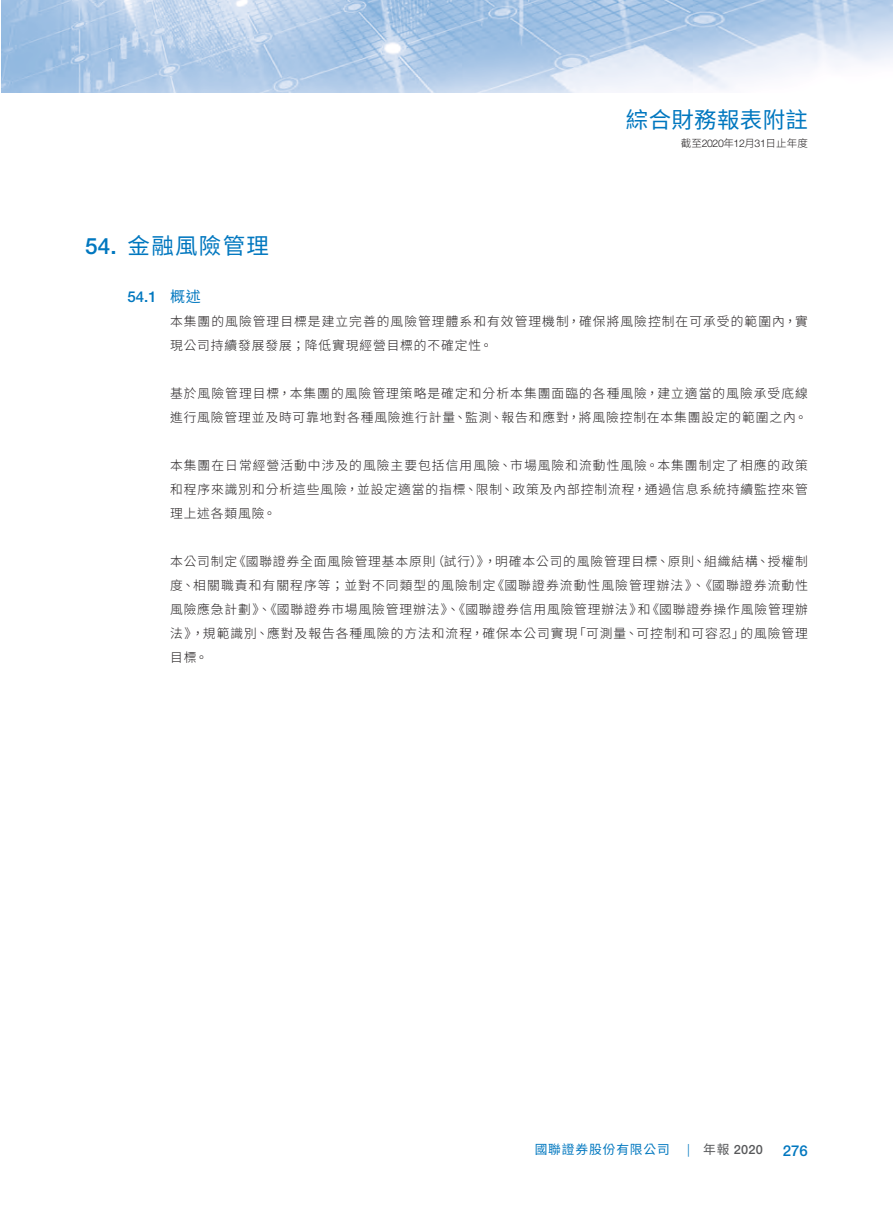
<style>
.page{position:relative;width:893px;height:1212px;background:#fff}
.page>*{position:absolute;margin:0;border:0;box-sizing:border-box;transform-origin:0 0}
.Heading_1{font:22.5px "Source Han Sans TC";letter-spacing:.015em;color:#0077bf}
.Heading_2{font:500 15px "Helvetica Neue LT Std";color:#0077bf}
.Body_Text{font:300 12.75px/24px "Source Han Sans TC";letter-spacing:.075em;color:#231f20}
.t1{font:12.75px "Source Han Sans TC";letter-spacing:.065em;color:#0077bf}
.t2{font:500 12.75px "Helvetica Neue LT Std";color:#57585a}
.t3{font:300 10.5px "Source Han Sans TC";letter-spacing:.015em;color:#231f20}
.s1{font-family:"Helvetica Neue LT Std"}
.s2{font-family:"Helvetica Neue LT Std";font-weight:500}
.s3{font-family:"Source Han Sans TC";font-weight:400}
.s4{font-weight:300;color:#0077bf}
</style>
<div class="page">
<img style="left:1px;top:0;width:892px;height:93px">
<h1 class="Heading_1" style="left:626px;top:107px;width:184px">綜合財務報表附註</h1>
<p class="t3" style="left:681px;top:137px;width:128px">截至<span class="s1">2020</span>年<span class="s1">12</span>月<span class="s1">31</span>日止年度</p>
<p class="Heading_1" style="left:85px;top:233px;width:186px"><span class="s2">54.</span> 金融風險管理</p>
<p class="Heading_2" style="left:128px;top:287px;width:75px">54.1 <span class="s3">概述</span></p>
<p class="Body_Text" style="left:170px;top:309px;width:639px">本集團的風險管理目標是建立完善的風險管理體系和有效管理機制，確保將風險控制在可承受的範圍內，實現公司持續發展發展；降低實現經營目標的不確定性。</p>
<p class="Body_Text" style="left:170px;top:381px;width:639px">基於風險管理目標，本集團的風險管理策略是確定和分析本集團面臨的各種風險，建立適當的風險承受底線進行風險管理並及時可靠地對各種風險進行計量、監測、報告和應對，將風險控制在本集團設定的範圍之內。</p>
<p class="Body_Text" style="left:170px;top:453px;width:639px;text-align:justify">本集團在日常經營活動中涉及的風險主要包括信用風險、市場風險和流動性風險。本集團制定了相應的政策和程序來識別和分析這些風險，並設定適當的指標、限制、政策及內部控制流程，通過信息系統持續監控來管理上述各類風險。</p>
<p class="Body_Text" style="left:170px;top:549px;width:639px;text-align:justify">本公司制定《國聯證券全面風險管理基本原則（試行）》，明確本公司的風險管理目標、原則、組織結構、授權制度、相關職責和有關程序等；並對不同類型的風險制定《國聯證券流動性風險管理辦法》、《國聯證券流動性風險應急計劃》、《國聯證券市場風險管理辦法》、《國聯證券信用風險管理辦法》和《國聯證券操作風險管理辦法》，規範識別、應對及報告各種風險的方法和流程，確保本公司實現「可測量、可控制和可容忍」的風險管理目標。</p>
<p class="t1" style="left:535px;top:1142px;width:137px">國聯證券股份有限公司</p>
<p class="t2" style="left:687px;top:1142px;width:77px"><span class="s4">|</span> <span class="s3">年報</span> 2020</p>
<p class="Heading_2" style="left:783px;top:1142px;width:26px">276</p>
</div>
